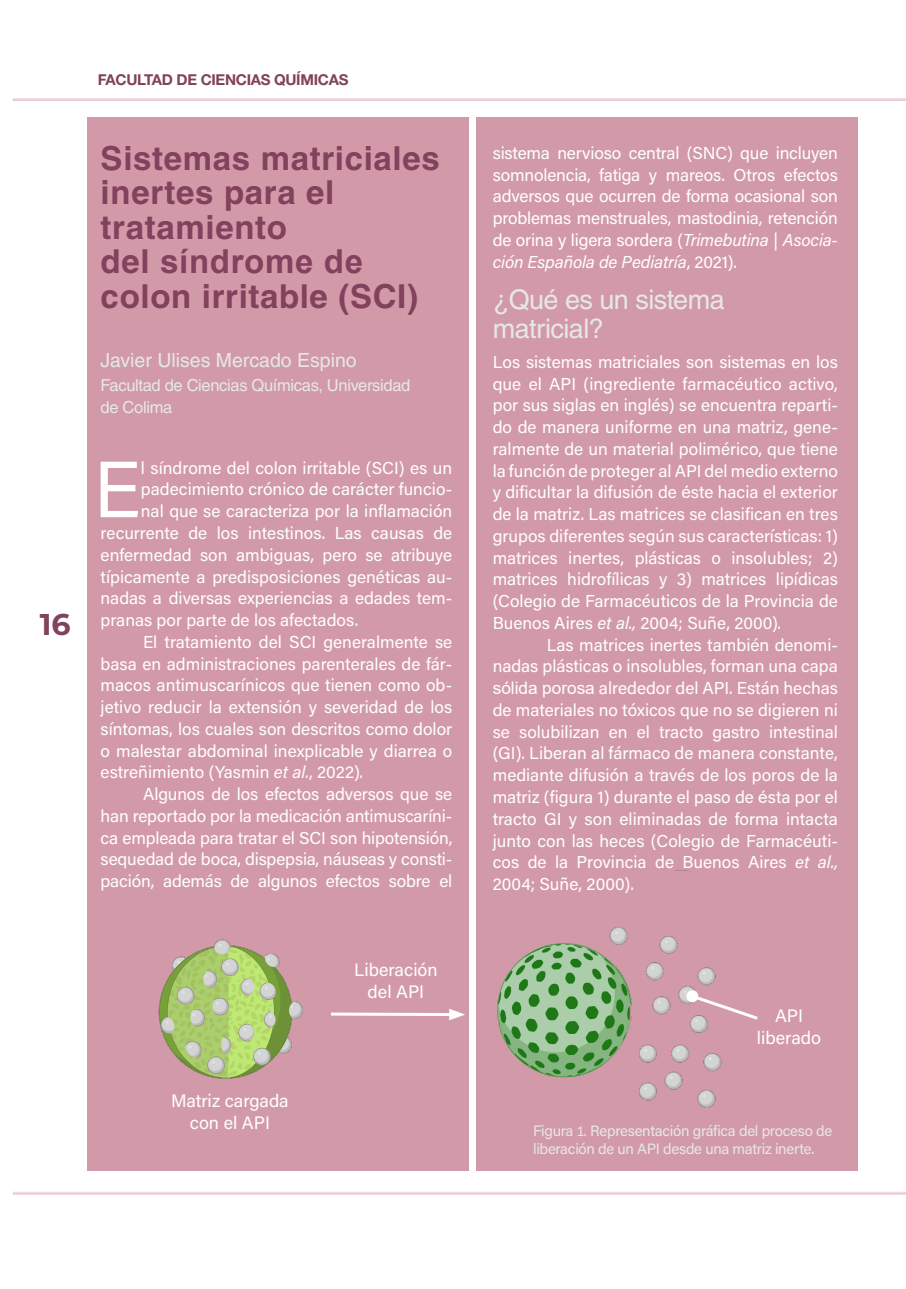
<style>
.page{position:relative;width:906px;height:1289px;background:#fff}
.page>*{position:absolute;margin:0;border:0;box-sizing:border-box;transform-origin:0 0}
.P1{font:79.8px "Acumin Pro";color:#fff}
.TITULO{font:700 33px/34.5px "Helvetica";letter-spacing:.02em;color:#82415c}
.t1{font:700 30px "Montserrat";color:#82415c}
.SUBTITULO{font:27px/28.5px "Helvetica LT Std";letter-spacing:-.02em;color:#e6e7e9}
.AUTORES{font:19.5px "Helvetica";color:#e6e7e9}
.t2{font:18px/22px "Acumin Pro";color:#fff;text-align:center}
.TEXTO{font:17.25px/21.8px "Acumin Pro";letter-spacing:-.005em;color:#fff;text-align:justify}
.SINSAN{font:17.25px/21.8px "Acumin Pro";color:#fff;text-align:justify}
.P1-2{font:17.25px "Acumin Pro";color:#fff}
.PROFESIÓN{font:16.5px "Helvetica";letter-spacing:-.02em;color:#e6e7e9}
.BIBLIOGRAFÍA{font:15px/18px "Acumin Pro";letter-spacing:-.02em;color:#e6e7e9}
.t3{font:700 15px "Helvetica Neue LT Std";letter-spacing:-.02em;color:#82415c}
.s1{font-family:"Arial"}
.s2{font-style:italic}
.s3{font-family:"Calibri"}
</style>
<div class="page">
<hr style="left:13px;top:98px;width:893px;height:3px;background:#d29aa9">
<hr style="left:13px;top:1191px;width:893px;height:3px;background:#d29aa9">
<div style="left:476px;top:117px;width:381px;height:1053px;background:#d29aa9"></div>
<div style="left:87px;top:117px;width:381px;height:1054px;background:#d29aa9"></div>
<img style="left:158px;top:939px;width:145px;height:140px">
<img style="left:490px;top:870px;width:312px;height:301px">
<svg style="left:331px;top:1008px;width:134px;height:12px"></svg>
<svg style="left:688px;top:992px;width:73px;height:30px"></svg>
<div style="left:686px;top:990px;width:12px;height:12px;background:#fff;border-radius:50%"></div>
<h3 class="t1" style="left:40px;top:602px;width:32px">16</h3>
<p class="t3" style="left:98px;top:70px;width:252px">FACULTAD DE CIENCIAS QUÍMICAS</p>
<p class="TITULO" style="left:101px;top:140px;width:341px">Sistemas matriciales inertes para el tratamiento</p>
<p class="TITULO" style="left:101px;top:244px;width:319px">del s<span class="s1">índrome de </span>colon irritable (SCI)</p>
<p class="AUTORES" style="left:101px;top:349px;width:258px">Javier Ulises Mercado Espino</p>
<p class="PROFESIÓN" style="left:101px;top:376px;width:311px">Facultad de Ciencias Químicas, Universidad</p>
<p class="PROFESIÓN" style="left:101px;top:397px;width:73px">de Colima</p>
<p class="P1" style="left:93px;top:434px;width:49px">E</p>
<p class="P1-2" style="left:141px;top:455px;width:313px">l síndrome del colon irritable (SCI) es un</p>
<p class="P1-2" style="left:141px;top:477px;width:313px">padecimiento crónico de carácter funcio-</p>
<p class="P1-2" style="left:141px;top:499px;width:313px">nal que se caracteriza por la inflamación</p>
<p class="P1-2" style="left:101px;top:521px;width:353px">recurrente de los intestinos. Las causas de</p>
<p class="P1-2" style="left:101px;top:542px;width:353px">enfermedad son ambiguas, pero se atribuye</p>
<p class="P1-2" style="left:101px;top:564px;width:353px">típicamente a predisposiciones genéticas au-</p>
<p class="P1-2" style="left:101px;top:586px;width:353px">nadas a diversas experiencias a edades tem-</p>
<p class="P1-2" style="left:101px;top:608px;width:259px">pranas por parte de los afectados.</p>
<p class="TEXTO" style="left:101px;top:630px;width:353px;text-indent:43px">El tratamiento del SCI generalmente se basa en administraciones parenterales de fár&shy;macos antimuscarínicos que tienen como ob&shy;jetivo reducir la extensión y severidad de los síntomas, los cuales son descritos como dolor o malestar abdominal inexplicable y diarrea o estreñimiento (Yasmin <span class="s2">et al.</span>, 2022)<span class="s2">.</span></p>
<p class="TEXTO" style="left:101px;top:782px;width:353px;text-indent:43px">Algunos de los efectos adversos que se han reportado por la medicación antimuscaríni&shy;ca empleada para tratar el SCI son hipotensión, sequedad de boca, dispepsia, náuseas y consti&shy;pación, además de algunos efectos sobre el</p>
<p class="t2" style="left:354px;top:957px;width:85px">Liberación</p>
<p class="t2" style="left:367px;top:979px;width:58px">del API</p>
<p class="t2" style="left:171px;top:1088px;width:119px">Matriz cargada con el API</p>
<p class="TEXTO" style="left:493px;top:141px;width:347px">sistema nervioso central (SNC) que incluyen somnolencia, fatiga y mareos. Otros efectos adversos que ocurren de forma ocasional son problemas menstruales, mastodinia, retención de orina y ligera sordera (<span class="s2">Trimebutina | Asocia&shy;ción Española de Pediatría</span>, 2021).</p>
<p class="SUBTITULO" style="left:493px;top:285px;width:233px">¿Qué es un sistema matricial?</p>
<p class="SINSAN" style="left:493px;top:350px;width:347px">Los sistemas matriciales son sistemas en los que el API (ingrediente farmacéutico activo, por sus siglas en inglés) se encuentra reparti&shy;do de manera uniforme en una matriz, gene&shy;ralmente de un material polimérico, que tiene la función de proteger al API del medio externo y dificultar la difusión de <span class="s1">é</span>ste hacia el exterior de la matriz. Las matrices se clasifican en tres grupos diferentes según sus características: 1) matrices inertes, plásticas o insolubles; 2) matrices hidrofílicas y 3) matrices lipídicas (Colegio de Farmacéuticos de la Provincia de Buenos Aires <span class="s2">et al.,</span> 2004; Suñe, 2000)<span class="s2">.</span></p>
<p class="TEXTO" style="left:493px;top:633px;width:347px;text-indent:54px">Las matrices inertes también denomi&shy;nadas plásticas o insolubles, forman una capa <span class="s1">sólida porosa</span> alrededor del API. Están hechas de materiales no tóxicos que no se digieren ni se solubilizan en el tracto gastro intestinal (GI). Liberan al fármaco de manera constante, mediante difusión a través de los poros de la matriz (figura 1) durante el paso de <span class="s1">é</span>sta por el tracto GI y son eliminadas de forma intacta junto con las heces (Colegio de Farmacéuti&shy;cos de la Provincia de Buenos Aires <span class="s2">et al., </span>2004; Suñe, 2000).</p>
<p class="t2" style="left:775px;top:1003px;width:30px">API</p>
<p class="t2" style="left:757px;top:1025px;width:66px">liberado</p>
<p class="BIBLIOGRAFÍA" style="left:533px;top:1120px;width:301px">Figura <span class="s3">1</span>. Representación gráfica del proceso de liberación de un API desde una matriz inerte.</p>
</div>
